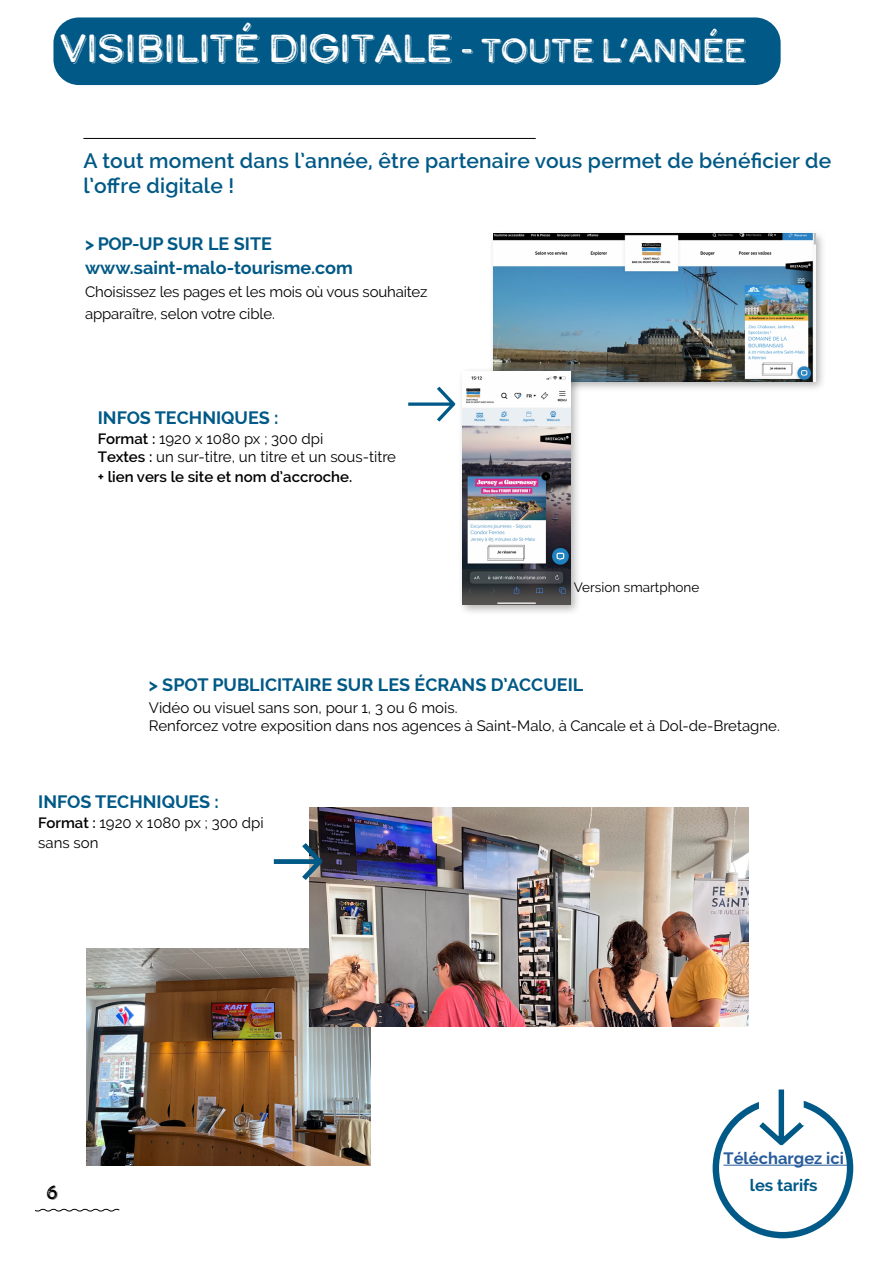
<style>
.page{position:relative;width:893px;height:1263px;background:#fff}
.page>*{position:absolute;margin:0;border:0;box-sizing:border-box;transform-origin:0 0}
.t1{font:39px "Calder Dark Grit Shadow";letter-spacing:-.06em;color:#fff}
.t2{font:600 21px/25.2px "Raleway";letter-spacing:.01em;color:#005986}
.t3{font:19.2px "Calder Dark Grit Shadow";color:#000}
.t4{font:700 18px/24px "Raleway";color:#005986}
.t5{font:700 16.5px "Raleway";color:#275b9b}
.t6{font:700 16.5px "Raleway";letter-spacing:-.01em;color:#005986}
.t7{font:15px/18px "Raleway";color:#000}
.t8{font:600 15px "Raleway";color:#000}
.t9{font:13.5px "Raleway";color:#000}
.s1{font-size:33px}
.s2{font-weight:600}
</style>
<div class="page">
<div style="left:53px;top:17px;width:728px;height:68px;background:#005986;border-radius:26px"></div>
<svg style="left:34px;top:1208px;width:86px;height:4px"></svg>
<hr style="left:83px;top:138px;width:453px;height:1px;background:#000">
<img style="left:87px;top:949px;width:283px;height:217px">
<div style="left:488px;top:228px;width:338px;height:165px;background:#000;opacity:.3"></div>
<img style="left:493px;top:234px;width:322px;height:148px">
<div style="left:457px;top:366px;width:125px;height:250px;background:#000;opacity:.3"></div>
<img style="left:462px;top:371px;width:108px;height:234px">
<img style="left:309px;top:808px;width:440px;height:219px">
<svg style="left:408px;top:387px;width:47px;height:34px"></svg>
<svg style="left:273px;top:842px;width:51px;height:39px"></svg>
<svg style="left:713px;top:1089px;width:140px;height:149px"></svg>
<hr style="left:723px;top:1165px;width:125px;height:1px;background:#275b9b">
<h1 class="t1" style="left:59px;top:22px;width:689px">VISIBILITÉ DIGITALE <span class="s1">- TOUTE L’ANNÉE</span></h1>
<h2 class="t2" style="left:83px;top:148px;width:749px">A tout moment dans l’année, être partenaire vous permet de bénéficier de l’offre digitale !</h2>
<p class="t4" style="left:85px;top:232px;width:269px">&gt; POP-UP SUR LE SITE www.saint-malo-tourisme.com</p>
<p class="t7" style="left:85px;top:280px;width:344px;line-height:22.2px">Choisissez les pages et les mois où vous souhaitez apparaître, selon votre cible.</p>
<p class="t4" style="left:98px;top:406px;width:182px">INFOS TECHNIQUES :</p>
<p class="t7" style="left:98px;top:430px;width:300px"><span class="s2">Format :</span> 1920 x 1080 px ; 300 dpi<br><span class="s2">Textes :</span> un sur-titre, un titre et un sous-titre</p>
<p class="t8" style="left:98px;top:468px;width:256px">+ lien vers le site et nom d’accroche.</p>
<p class="t9" style="left:574px;top:579px;width:127px">Version smartphone</p>
<p class="t4" style="left:149px;top:672px;width:436px">&gt; SPOT PUBLICITAIRE SUR LES ÉCRANS D’ACCUEIL</p>
<p class="t7" style="left:149px;top:698px;width:633px">Vidéo ou visuel sans son, pour 1, 3 ou 6 mois.<br>Renforcez votre exposition dans nos agences à Saint-Malo, à Cancale et à Dol-de-Bretagne.</p>
<p class="t4" style="left:38px;top:790px;width:182px">INFOS TECHNIQUES :</p>
<p class="t7" style="left:38px;top:813px;width:227px;line-height:20.1px"><span class="s2">Format :</span> 1920 x 1080 px ; 300 dpi sans son</p>
<p class="t3" style="left:46px;top:1179px;width:14px">6</p>
<p class="t5" style="left:723px;top:1149px;width:122px">Téléchargez ici</p>
<p class="t6" style="left:750px;top:1176px;width:69px">les tarifs</p>
</div>
